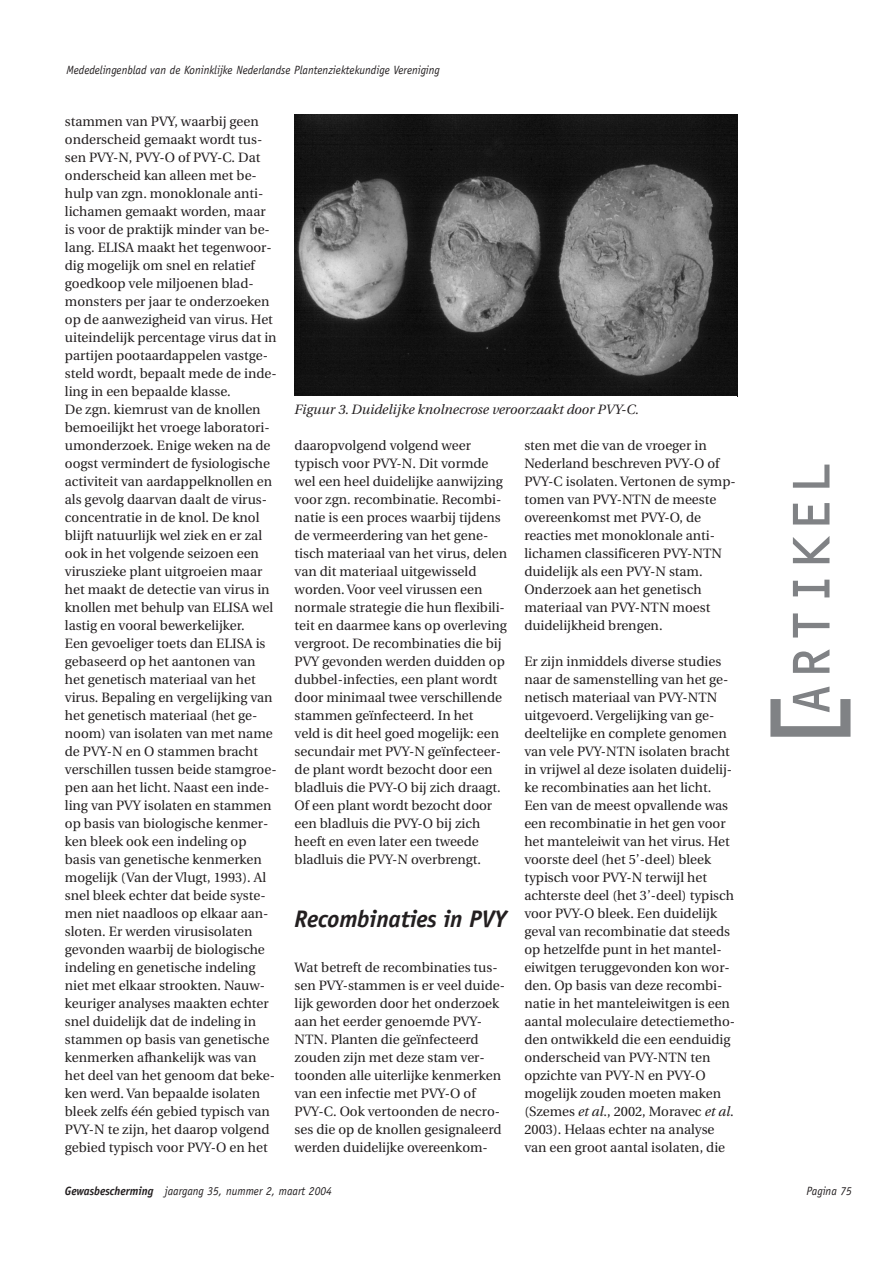
<style>
.page{position:relative;width:893px;height:1262px;background:#fff}
.page>*{position:absolute;margin:0;border:0;box-sizing:border-box;transform-origin:0 0}
.t1{font:108px "OCR C Regular";color:#808285;scale:.95 1}
.t2{font:54px "OCR C Regular";color:#808285;scale:.95 1}
.t3{font:italic 700 24px "Officina Sans";letter-spacing:-.01em;color:#231f20}
.t4{font:13.5px/18px "Utopia";color:#231f20}
.t5{font:italic 13.5px "Utopia";color:#231f20}
.t6{font:italic 12px "Officina Sans";color:#231f20;scale:.95 1}
.s1{font-style:italic}
.s2{font-weight:700}
</style>
<div class="page">
<img style="left:294px;top:115px;width:443px;height:281px">
<p class="t6" style="left:66px;top:65px;width:394px">Mededelingenblad van de Koninklijke Nederlandse Plantenziektekundige Vereniging</p>
<p class="t4" style="left:65px;top:114px;width:213px">stammen van PVY, waarbij geen onderscheid gemaakt wordt tus&shy;sen PVY-N, PVY-O of PVY-C. Dat onderscheid kan alleen met be&shy;hulp van zgn. monoklonale anti&shy;lichamen gemaakt worden, maar is voor de praktijk minder van be&shy;lang. ELISA maakt het tegenwoor&shy;dig mogelijk om snel en relatief goedkoop vele miljoenen blad&shy;monsters per jaar te onderzoeken op de aanwezigheid van virus. Het uiteindelijk percentage virus dat in partijen pootaardappelen vastge&shy;steld wordt, bepaalt mede de inde&shy;ling in een bepaalde klasse.<br>De zgn. kiemrust van de knollen bemoeilijkt het vroege laboratori&shy;umonderzoek. Enige weken na de oogst vermindert de fysiologische activiteit van aardappelknollen en als gevolg daarvan daalt de virus&shy;concentratie in de knol. De knol blijft natuurlijk wel ziek en er zal ook in het volgende seizoen een viruszieke plant uitgroeien maar het maakt de detectie van virus in knollen met behulp van ELISA wel lastig en vooral bewerkelijker.<br>Een gevoeliger toets dan ELISA is gebaseerd op het aantonen van het genetisch materiaal van het virus. Bepaling en vergelijking van het genetisch materiaal (het ge&shy;noom) van isolaten van met name de PVY-N en O stammen bracht verschillen tussen beide stamgroe&shy;pen aan het licht. Naast een inde&shy;ling van PVY isolaten en stammen op basis van biologische kenmer&shy;ken bleek ook een indeling op basis van genetische kenmerken mogelijk (Van der Vlugt, 1993). Al snel bleek echter dat beide syste&shy;men niet naadloos op elkaar aan&shy;sloten. Er werden virusisolaten gevonden waarbij de biologische indeling en genetische indeling niet met elkaar strookten. Nauw&shy;keuriger analyses maakten echter snel duidelijk dat de indeling in stammen op basis van genetische kenmerken afhankelijk was van het deel van het genoom dat beke&shy;ken werd. Van bepaalde isolaten bleek zelfs één gebied typisch van<br>PVY-N te zijn, het daarop volgend gebied typisch voor PVY-O en het</p>
<p class="t5" style="left:294px;top:404px;width:346px">Figuur 3. Duidelijke knolnecrose veroorzaakt door PVY-C.</p>
<p class="t4" style="left:294px;top:438px;width:214px">daaropvolgend volgend weer typisch voor PVY-N. Dit vormde wel een heel duidelijke aanwijzing voor zgn. recombinatie. Recombi&shy;natie is een proces waarbij tijdens de vermeerdering van het gene&shy;tisch materiaal van het virus, delen van dit materiaal uitgewisseld worden. Voor veel virussen een normale strategie die hun flexibili&shy;teit en daarmee kans op overleving vergroot. De recombinaties die bij<br>PVY gevonden werden duidden op dubbel-infecties, een plant wordt door minimaal twee verschillende stammen geïnfecteerd. In het<br>veld is dit heel goed mogelijk: een secundair met PVY-N geïnfecteer&shy;de plant wordt bezocht door een bladluis die PVY-O bij zich draagt.<br>Of een plant wordt bezocht door een bladluis die PVY-O bij zich heeft en even later een tweede bladluis die PVY-N overbrengt.</p>
<h3 class="t3" style="left:294px;top:910px;width:213px">Recombinaties in PVY</h3>
<p class="t4" style="left:294px;top:960px;width:212px">Wat betreft de recombinaties tus&shy;sen PVY-stammen is er veel duide&shy;lijk geworden door het onderzoek aan het eerder genoemde PVY-<br>NTN. Planten die geïnfecteerd zouden zijn met deze stam ver&shy;toonden alle uiterlijke kenmerken van een infectie met PVY-O of<br>PVY-C. Ook vertoonden de necro&shy;ses die op de knollen gesignaleerd werden duidelijke overeenkom-</p>
<p class="t4" style="left:524px;top:438px;width:213px">sten met die van de vroeger in<br>Nederland beschreven PVY-O of<br>PVY-C isolaten. Vertonen de symp&shy;tomen van PVY-NTN de meeste overeenkomst met PVY-O, de reacties met monoklonale anti&shy;lichamen classificeren PVY-NTN duidelijk als een PVY-N stam.<br>Onderzoek aan het genetisch materiaal van PVY-NTN moest duidelijkheid brengen.</p>
<p class="t4" style="left:524px;top:654px;width:212px">Er zijn inmiddels diverse studies naar de samenstelling van het ge&shy;netisch materiaal van PVY-NTN uitgevoerd. Vergelijking van ge&shy;deeltelijke en complete genomen van vele PVY-NTN isolaten bracht in vrijwel al deze isolaten duidelij&shy;ke recombinaties aan het licht.<br>Een van de meest opvallende was een recombinatie in het gen voor het manteleiwit van het virus. Het voorste deel (het 5’-deel) bleek typisch voor PVY-N terwijl het achterste deel (het 3’-deel) typisch voor PVY-O bleek. Een duidelijk geval van recombinatie dat steeds op hetzelfde punt in het mantel&shy;eiwitgen teruggevonden kon wor&shy;den. Op basis van deze recombi&shy;natie in het manteleiwitgen is een aantal moleculaire detectiemetho&shy;den ontwikkeld die een eenduidig onderscheid van PVY-NTN ten opzichte van PVY-N en PVY-O mogelijk zouden moeten maken (Szemes <span class="s1">et al</span>., 2002, Moravec <span class="s1">et al</span>.<br>2003). Helaas echter na analyse van een groot aantal isolaten, die</p>
<h2 class="t2" style="left:792px;top:718px;width:274px;rotate:-90deg">ARTIKEL</h2>
<h1 class="t1" style="left:776px;top:755px;width:79px;rotate:-90deg">[</h1>
<p class="t6" style="left:65px;top:1186px;width:282px"><span class="s2">Gewasbescherming</span> jaargang 35, nummer 2, maart 2004</p>
<p class="t6" style="left:806px;top:1186px;width:49px">Pagina 75</p>
</div>
